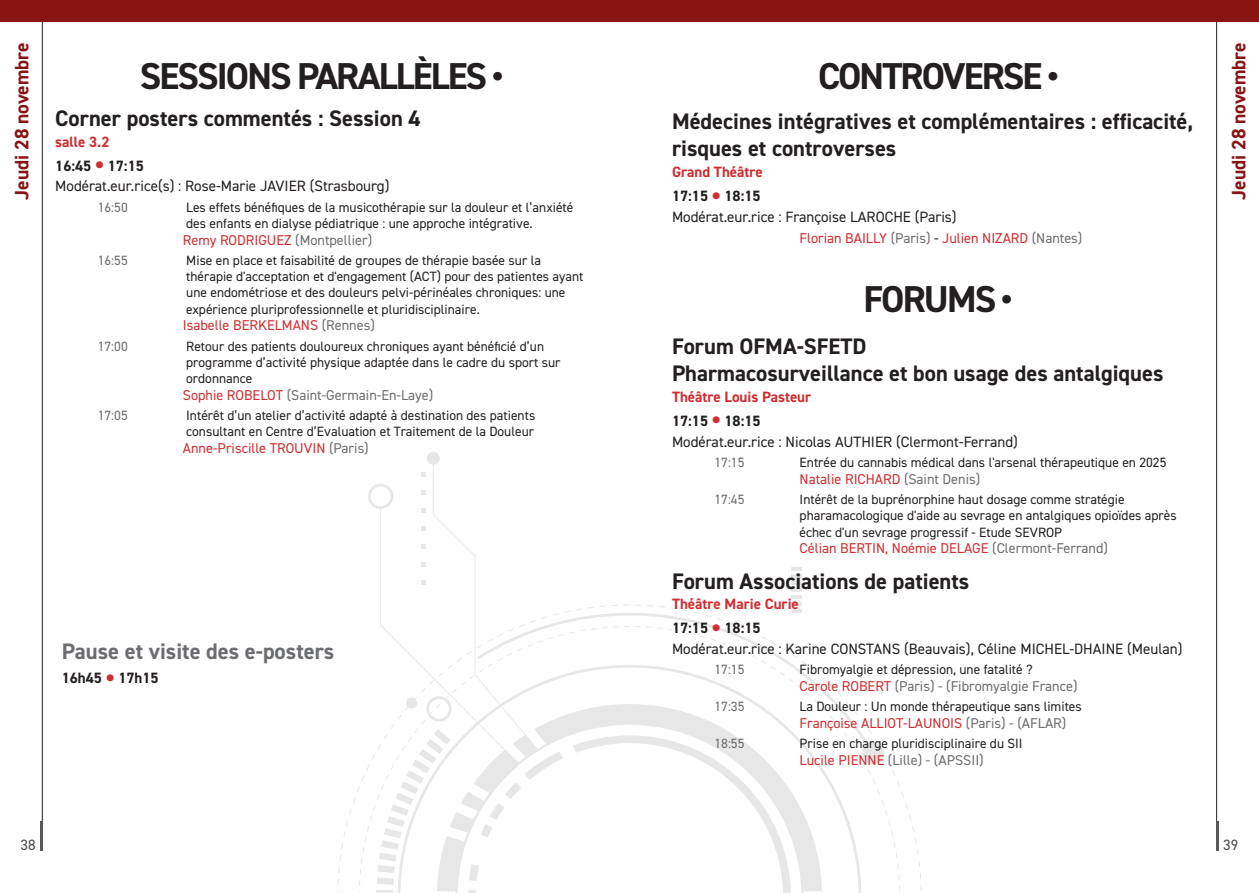
<style>
.page{position:relative;width:1259px;height:893px;background:#fff}
.page>*{position:absolute;margin:0;border:0;box-sizing:border-box;transform-origin:0 0}
.Type_session_détaillé{font:700 37.5px "DIN2014";letter-spacing:-.05em;color:#231f20}
.Titre_de_la_session{font:700 22.5px/27px "DIN2014";color:#231f20}
.Pause{font:700 22.5px "DIN2014";color:#6c6d70}
.t1{font:700 19.5px "DIN2014";color:#881414}
.Coordonnateur___Modérateur{font:15px "DIN2014";color:#231f20}
.Salle_texte{font:700 15px "DIN2014";color:#ce2e31}
.Horaire_de_la_session{font:700 15px "DIN2014";color:#231f20}
.t2{font:15px "DIN2014";color:#4b4c4d}
.Intervenant{font:14.25px "DIN2014";color:#ce2e31}
.Intervenant-2{font:14.25px "DIN2014";color:#6c6d70}
.Horaire___titre_de_l_intervention{font:13.5px/16.2px "DIN2014";color:#231f20}
.Horaire___titre_de_l_intervention-2{font:13.5px "DIN2014";color:#6c6d70}
.s1{font-size:30px;color:#ce2e31}
.s2{color:#6c6d70}
.s3{color:#ce2e31}
.s4{color:#231f20}
</style>
<div class="page">
<hr style="left:1216px;top:0;width:1px;height:850px;background:#231f20">
<hr style="left:1216px;top:821px;width:3px;height:29px;background:#57585a">
<hr style="left:42px;top:0;width:1px;height:850px;background:#231f20">
<hr style="left:40px;top:821px;width:3px;height:29px;background:#57585a">
<div style="left:0;top:0;width:1259px;height:21px;background:#881414"></div>
<svg style="left:337px;top:605px;width:584px;height:288px"></svg>
<div style="left:427px;top:452px;width:13px;height:13px;background:#e7e7e7;border-radius:50%"></div>
<div style="left:862px;top:742px;width:22px;height:22px;background:#e7e7e7;border-radius:50%"></div>
<svg style="left:791px;top:567px;width:11px;height:45px"></svg>
<svg style="left:563px;top:704px;width:259px;height:187px"></svg>
<svg style="left:368px;top:465px;width:195px;height:428px"></svg>
<h3 class="t1" style="left:9px;top:200px;width:159px;rotate:-90deg">Jeudi 28 novembre</h3>
<h3 class="t1" style="left:1225px;top:200px;width:159px;rotate:-90deg">Jeudi 28 novembre</h3>
<p class="Type_session_détaillé" style="left:140px;top:51px;width:365px">SESSIONS PARALLÈLES •</p>
<p class="Type_session_détaillé" style="left:818px;top:51px;width:242px">CONTROVERSE •</p>
<p class="Titre_de_la_session" style="left:55px;top:104px;width:367px">Corner posters commentés : Session 4</p>
<p class="Salle_texte" style="left:55px;top:132px;width:56px">salle 3.2</p>
<p class="Horaire_de_la_session" style="left:55px;top:156px;width:90px">16:45 <span class="s1">•</span> 17:15</p>
<p class="Coordonnateur___Modérateur" style="left:55px;top:177px;width:336px">Modérat.eur.rice(s) : Rose-Marie JAVIER (Strasbourg)</p>
<p class="Horaire___titre_de_l_intervention-2" style="left:98px;top:199px;width:31px">16:50</p>
<p class="Horaire___titre_de_l_intervention" style="left:186px;top:199px;width:389px">Les effets bénéfiques de la musicothérapie sur la douleur et l’anxiété des enfants en dialyse pédiatrique : une approche intégrative.</p>
<p class="Intervenant" style="left:183px;top:231px;width:191px">Remy RODRIGUEZ <span class="s2">(Montpellier)</span></p>
<p class="Horaire___titre_de_l_intervention-2" style="left:98px;top:252px;width:31px">16:55</p>
<p class="Horaire___titre_de_l_intervention" style="left:186px;top:252px;width:399px">Mise en place et faisabilité de groupes de thérapie basée sur la thérapie d'acceptation et d'engagement (ACT) pour des patientes ayant une endométriose et des douleurs pelvi-périnéales chroniques: une expérience pluriprofessionnelle et pluridisciplinaire.</p>
<p class="Intervenant" style="left:183px;top:316px;width:193px">Isabelle BERKELMANS <span class="s2">(Rennes)</span></p>
<p class="Horaire___titre_de_l_intervention-2" style="left:98px;top:338px;width:31px">17:00</p>
<p class="Horaire___titre_de_l_intervention" style="left:186px;top:338px;width:376px">Retour des patients douloureux chroniques ayant bénéficié d’un programme d’activité physique adaptée dans le cadre du sport sur ordonnance</p>
<p class="Intervenant-2" style="left:183px;top:386px;width:252px"><span class="s3">Sophie ROBELOT</span> (Saint-Germain-En-Laye)</p>
<p class="Horaire___titre_de_l_intervention-2" style="left:98px;top:407px;width:31px">17:05</p>
<p class="Horaire___titre_de_l_intervention" style="left:186px;top:407px;width:350px">Intérêt d’un atelier d’activité adapté à destination des patients consultant en Centre d’Evaluation et Traitement de la Douleur</p>
<p class="Intervenant" style="left:183px;top:439px;width:187px">Anne-Priscille TROUVIN <span class="s2">(Paris)</span></p>
<p class="Titre_de_la_session" style="left:672px;top:108px;width:523px">Médecines intégratives et complémentaires : efficacité, risques et controverses</p>
<p class="Salle_texte" style="left:672px;top:162px;width:92px">Grand Théâtre</p>
<p class="Horaire_de_la_session" style="left:672px;top:186px;width:90px">17:15 <span class="s1">•</span> 18:15</p>
<p class="Coordonnateur___Modérateur" style="left:672px;top:207px;width:286px">Modérat.eur.rice : Françoise LAROCHE (Paris)</p>
<p class="Intervenant" style="left:799px;top:229px;width:284px">Florian BAILLY <span class="s2">(Paris)</span> <span class="s4">-</span> Julien NIZARD <span class="s2">(Nantes)</span></p>
<p class="Type_session_détaillé" style="left:863px;top:274px;width:150px">FORUMS •</p>
<p class="Titre_de_la_session" style="left:672px;top:333px;width:493px">Forum OFMA-SFETD<br>Pharmacosurveillance et bon usage des antalgiques</p>
<p class="Salle_texte" style="left:672px;top:387px;width:141px">Théâtre Louis Pasteur</p>
<p class="Horaire_de_la_session" style="left:672px;top:411px;width:90px">17:15 <span class="s1">•</span> 18:15</p>
<p class="Coordonnateur___Modérateur" style="left:672px;top:432px;width:347px">Modérat.eur.rice : Nicolas AUTHIER (Clermont-Ferrand)</p>
<p class="Horaire___titre_de_l_intervention-2" style="left:714px;top:454px;width:31px">17:15</p>
<p class="Horaire___titre_de_l_intervention" style="left:799px;top:454px;width:368px">Entrée du cannabis médical dans l'arsenal thérapeutique en 2025</p>
<p class="Intervenant" style="left:799px;top:470px;width:182px">Natalie RICHARD <span class="s2">(Saint Denis)</span></p>
<p class="Horaire___titre_de_l_intervention-2" style="left:714px;top:491px;width:31px">17:45</p>
<p class="Horaire___titre_de_l_intervention" style="left:799px;top:491px;width:379px">Intérêt de la buprénorphine haut dosage comme stratégie pharamacologique d'aide au sevrage en antalgiques opioïdes après échec d'un sevrage progressif - Etude SEVROP</p>
<p class="Intervenant" style="left:799px;top:539px;width:310px">Célian BERTIN, Noémie DELAGE <span class="s2">(Clermont-Ferrand)</span></p>
<p class="Titre_de_la_session" style="left:672px;top:567px;width:299px">Forum Associations de patients</p>
<p class="Salle_texte" style="left:672px;top:594px;width:128px">Théâtre Marie Curie</p>
<p class="Horaire_de_la_session" style="left:672px;top:618px;width:90px">17:15 <span class="s1">•</span> 18:15</p>
<p class="Coordonnateur___Modérateur" style="left:672px;top:639px;width:512px">Modérat.eur.rice : Karine CONSTANS (Beauvais), Céline MICHEL-DHAINE (Meulan)</p>
<p class="Horaire___titre_de_l_intervention-2" style="left:714px;top:661px;width:31px">17:15</p>
<p class="Horaire___titre_de_l_intervention" style="left:799px;top:661px;width:235px">Fibromyalgie et dépression, une fatalité ?</p>
<p class="Intervenant-2" style="left:799px;top:677px;width:279px"><span class="s3">Carole ROBERT</span> (Paris) - (Fibromyalgie France)</p>
<p class="Horaire___titre_de_l_intervention-2" style="left:714px;top:698px;width:31px">17:35</p>
<p class="Horaire___titre_de_l_intervention" style="left:799px;top:698px;width:284px">La Douleur : Un monde thérapeutique sans limites</p>
<p class="Intervenant" style="left:799px;top:714px;width:268px">Françoise ALLIOT-LAUNOIS <span class="s2">(Paris) - (AFLAR)</span></p>
<p class="Horaire___titre_de_l_intervention-2" style="left:714px;top:735px;width:31px">18:55</p>
<p class="Horaire___titre_de_l_intervention" style="left:799px;top:735px;width:224px">Prise en charge pluridisciplinaire du SII</p>
<p class="Intervenant-2" style="left:799px;top:751px;width:186px"><span class="s3">Lucile PIENNE</span> (Lille) - (APSSII)</p>
<p class="Pause" style="left:62px;top:636px;width:274px">Pause et visite des e-posters</p>
<p class="Horaire_de_la_session" style="left:62px;top:668px;width:98px">16h45 <span class="s1">•</span> 17h15</p>
<p class="t2" style="left:21px;top:836px;width:16px">38</p>
<p class="t2" style="left:1223px;top:836px;width:16px">39</p>
</div>
